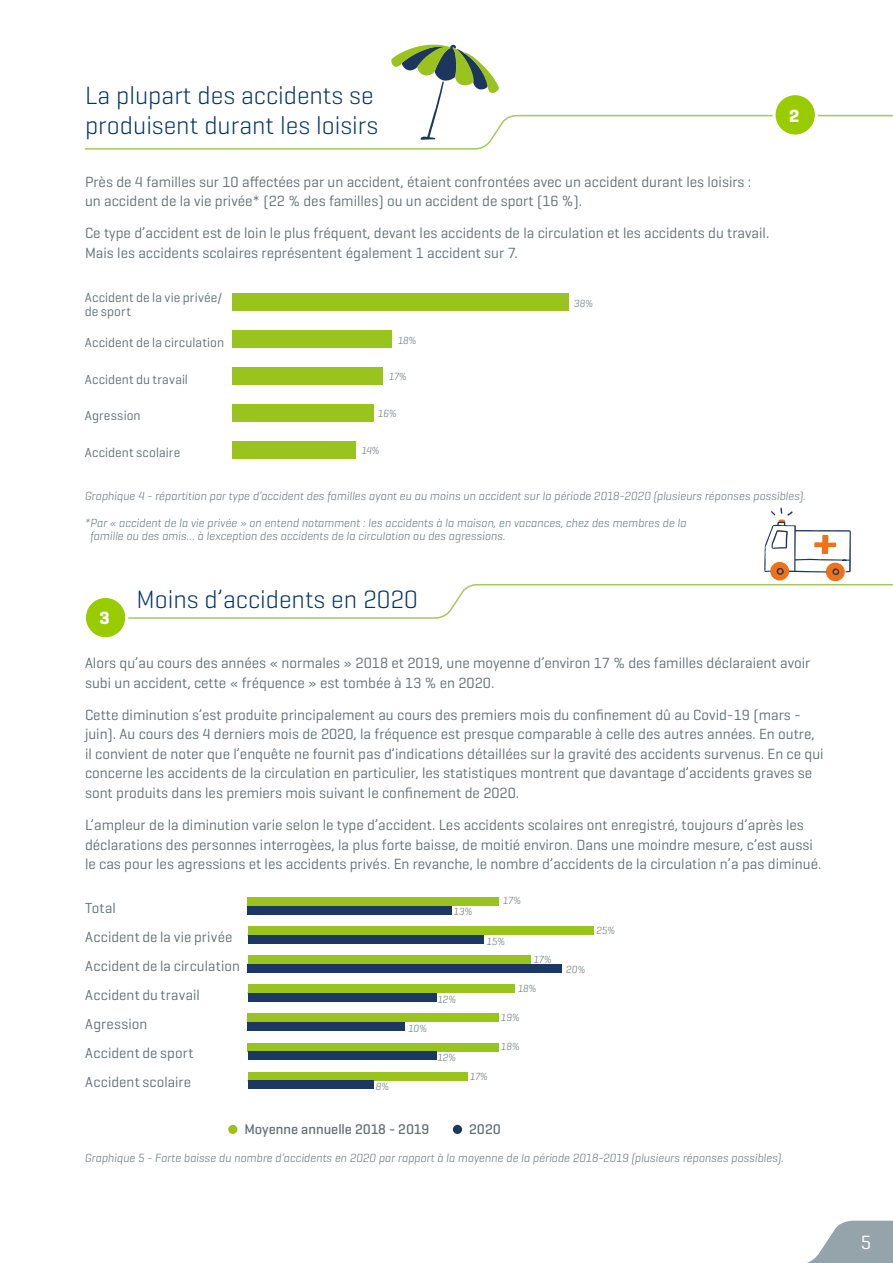
<style>
.page{position:relative;width:893px;height:1263px;background:#fff}
.page>*{position:absolute;margin:0;border:0;box-sizing:border-box;transform-origin:0 0}
.t1{font:300 25.5px/29.1px "Geogrotesque";color:#036}
.t2{font:19.5px "Geogrotesque";color:#fff}
.t3{font:700 18px "AG Geogrotesque";color:#fff}
.t4{font:15px/19.5px "Geogrotesque";color:#616f74}
.t5{font:14.85px "AG Geogrotesque";letter-spacing:.01em;color:#616f74}
.t6{font:500 14.25px "AG Geogrotesque";color:#616f74}
.t7{font:13.35px/13.4px "AG Geogrotesque";letter-spacing:.005em;color:#616f74}
.t8{font:italic 300 12px/26.4px "AG Geogrotesque";color:#616f74}
.t9{font:italic 300 10.5px "AG Geogrotesque";color:#616f74}
</style>
<div class="page">
<svg style="left:806px;top:1221px;width:87px;height:42px"></svg>
<svg style="left:128px;top:584px;width:765px;height:35px"></svg>
<div style="left:84px;top:596px;width:43px;height:43px;background:#9c0;border-radius:50%"></div>
<div style="left:83px;top:595px;width:45px;height:45px;border:3px solid #fff;border-radius:50%"></div>
<div style="left:232px;top:294px;width:336px;height:17px;background:#99c31d"></div>
<div style="left:232px;top:330px;width:159px;height:18px;background:#99c31d"></div>
<div style="left:232px;top:367px;width:150px;height:18px;background:#99c31d"></div>
<div style="left:232px;top:404px;width:142px;height:18px;background:#99c31d"></div>
<div style="left:232px;top:441px;width:124px;height:17px;background:#99c31d"></div>
<div style="left:228px;top:1125px;width:9px;height:9px;background:#99c21c;border-radius:50%"></div>
<div style="left:453px;top:1125px;width:9px;height:9px;background:#193762;border-radius:50%"></div>
<svg style="left:85px;top:44px;width:808px;height:106px"></svg>
<div style="left:826px;top:562px;width:19px;height:19px;background:#ee7219;border-radius:50%"></div>
<svg style="left:770px;top:562px;width:19px;height:19px"></svg>
<svg style="left:764px;top:507px;width:87px;height:68px"></svg>
<div style="left:248px;top:897px;width:251px;height:9px;background:#99c31d"></div>
<div style="left:248px;top:926px;width:345px;height:9px;background:#99c31d"></div>
<div style="left:248px;top:955px;width:282px;height:9px;background:#99c31d"></div>
<div style="left:248px;top:984px;width:267px;height:9px;background:#99c31d"></div>
<div style="left:248px;top:1013px;width:251px;height:9px;background:#99c31d"></div>
<div style="left:248px;top:1043px;width:251px;height:8px;background:#99c31d"></div>
<div style="left:248px;top:1072px;width:220px;height:8px;background:#99c31d"></div>
<div style="left:248px;top:906px;width:204px;height:8px;background:#1c3761"></div>
<div style="left:248px;top:935px;width:235px;height:8px;background:#1c3761"></div>
<div style="left:248px;top:964px;width:314px;height:9px;background:#1c3761"></div>
<div style="left:248px;top:993px;width:188px;height:9px;background:#1c3761"></div>
<div style="left:248px;top:1022px;width:157px;height:9px;background:#1c3761"></div>
<div style="left:248px;top:1051px;width:188px;height:9px;background:#1c3761"></div>
<div style="left:248px;top:1080px;width:125px;height:9px;background:#1c3761"></div>
<h1 class="t1" style="left:85px;top:80px;width:295px">La plupart des accidents se produisent durant les loisirs</h1>
<p class="t4" style="left:85px;top:171px;width:668px">Près de 4 familles sur 10 affectées par un accident, étaient confrontées avec un accident durant les loisirs : un accident de la vie privée* (22 % des familles) ou un accident de sport (16 %).</p>
<p class="t4" style="left:85px;top:223px;width:686px">Ce type d’accident est de loin le plus fréquent, devant les accidents de la circulation et les accidents du travail.<br>Mais les accidents scolaires représentent également 1 accident sur 7.</p>
<p class="t7" style="left:85px;top:291px;width:139px">Accident de la vie privée/ de sport</p>
<p class="t9" style="left:574px;top:296px;width:20px">38%</p>
<p class="t9" style="left:398px;top:334px;width:20px">18%</p>
<p class="t9" style="left:389px;top:369px;width:19px">17%</p>
<p class="t9" style="left:378px;top:407px;width:20px">16%</p>
<p class="t9" style="left:362px;top:444px;width:19px">14%</p>
<p class="t7" style="left:85px;top:335px;width:141px">Accident de la circulation</p>
<p class="t7" style="left:85px;top:372px;width:105px">Accident du travail</p>
<p class="t7" style="left:85px;top:409px;width:57px">Agression</p>
<p class="t7" style="left:85px;top:446px;width:97px">Accident scolaire</p>
<p class="t3" style="left:789px;top:104px;width:12px">2</p>
<p class="t8" style="left:85px;top:482px;width:722px">Graphique 4 - répartition par type d’accident des familles ayant eu au moins un accident sur la période 2018-2020 (plusieurs réponses possibles). *Par « accident de la vie privée » on entend notamment : les accidents à la maison, en vacances, chez des membres de la</p>
<p class="t8" style="left:90px;top:522px;width:417px">famille ou des amis… à lexception des accidents de la circulation ou des agressions.</p>
<p class="t3" style="left:100px;top:607px;width:12px">3</p>
<h1 class="t1" style="left:136px;top:583px;width:283px">Moins d’accidents en 2020</h1>
<p class="t4" style="left:85px;top:653px;width:727px">Alors qu’au cours des années « normales » 2018 et 2019, une moyenne d’environ 17 % des familles déclaraient avoir subi un accident, cette « fréquence » est tombée à 13 % en 2020.</p>
<p class="t4" style="left:85px;top:705px;width:740px">Cette diminution s’est produite principalement au cours des premiers mois du confinement dû au Covid-19 (mars - juin). Au cours des 4 derniers mois de 2020, la fréquence est presque comparable à celle des autres années. En outre, il convient de noter que l’enquête ne fournit pas d’indications détaillées sur la gravité des accidents survenus. En ce qui concerne les accidents de la circulation en particulier, les statistiques montrent que davantage d’accidents graves se sont produits dans les premiers mois suivant le confinement de 2020.</p>
<p class="t4" style="left:85px;top:815px;width:738px">L’ampleur de la diminution varie selon le type d’accident. Les accidents scolaires ont enregistré, toujours d’après les déclarations des personnes interrogèes, la plus forte baisse, de moitié environ. Dans une moindre mesure, c’est aussi le cas pour les agressions et les accidents privés. En revanche, le nombre d’accidents de la circulation n’a pas diminué.</p>
<p class="t5" style="left:85px;top:898px;width:32px">Total</p>
<p class="t9" style="left:454px;top:904px;width:20px">13%</p>
<p class="t9" style="left:503px;top:894px;width:19px">17%</p>
<p class="t5" style="left:85px;top:927px;width:149px">Accident de la vie privée</p>
<p class="t9" style="left:487px;top:935px;width:20px">15%</p>
<p class="t5" style="left:85px;top:956px;width:156px">Accident de la circulation</p>
<p class="t9" style="left:534px;top:953px;width:19px">17%</p>
<p class="t5" style="left:85px;top:986px;width:116px">Accident du travail</p>
<p class="t9" style="left:438px;top:992px;width:20px">12%</p>
<p class="t9" style="left:518px;top:982px;width:20px">18%</p>
<p class="t5" style="left:85px;top:1015px;width:64px">Agression</p>
<p class="t9" style="left:408px;top:1021px;width:20px">10%</p>
<p class="t9" style="left:501px;top:1011px;width:20px">19%</p>
<p class="t5" style="left:85px;top:1044px;width:110px">Accident de sport</p>
<p class="t9" style="left:438px;top:1050px;width:20px">12%</p>
<p class="t9" style="left:501px;top:1040px;width:20px">18%</p>
<p class="t5" style="left:85px;top:1073px;width:108px">Accident scolaire</p>
<p class="t9" style="left:376px;top:1080px;width:15px">8%</p>
<p class="t9" style="left:470px;top:1069px;width:19px">17%</p>
<p class="t6" style="left:244px;top:1120px;width:186px">Moyenne annuelle 2018 - 2019</p>
<p class="t6" style="left:469px;top:1120px;width:33px">2020</p>
<p class="t9" style="left:596px;top:923px;width:20px">25%</p>
<p class="t9" style="left:566px;top:962px;width:21px">20%</p>
<p class="t8" style="left:85px;top:1144px;width:700px">Graphique 5 - Forte baisse du nombre d’accidents en 2020 par rapport à la moyenne de la période 2018-2019 (plusieurs réponses possibles).</p>
<h2 class="t2" style="left:861px;top:1230px;width:12px">5</h2>
</div>
